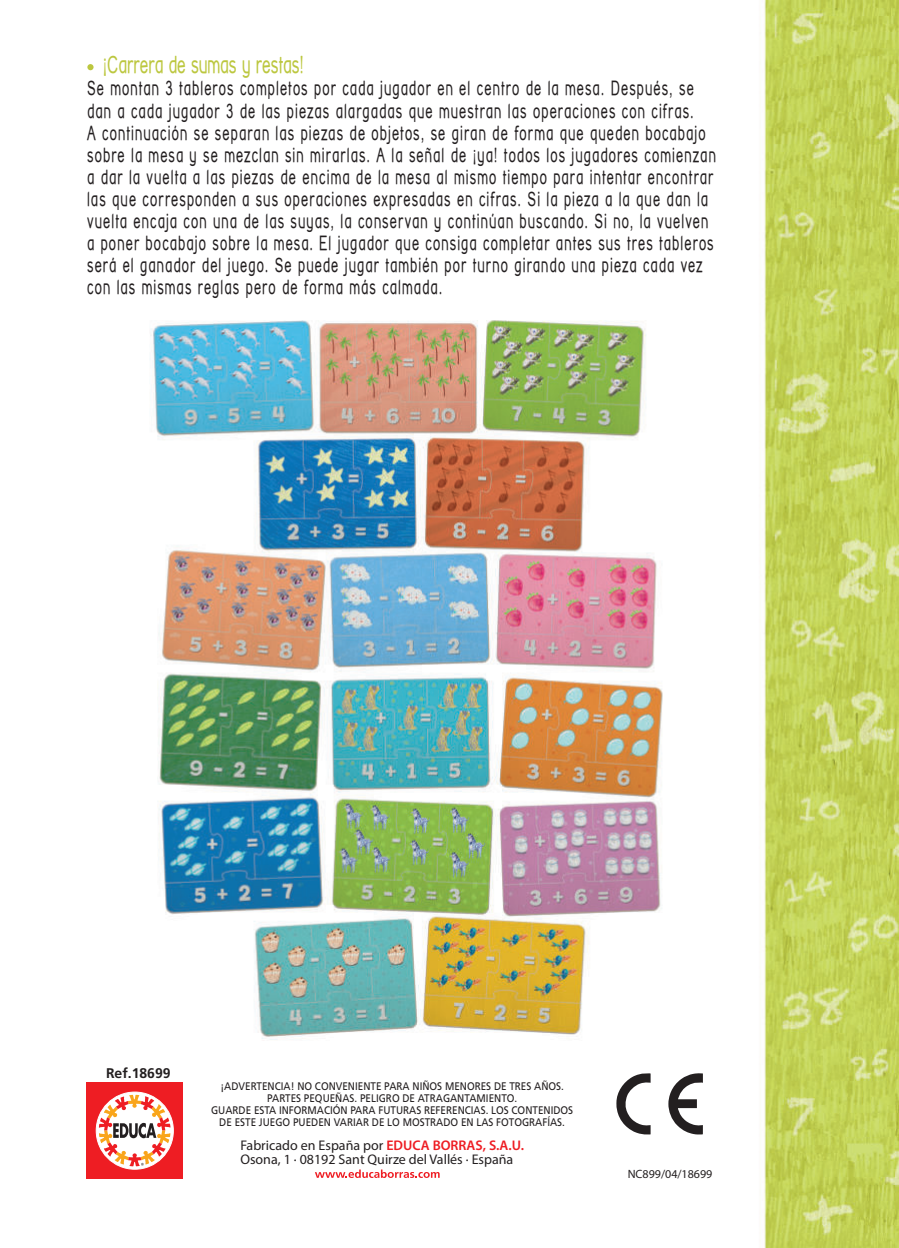
<style>
.page{position:relative;width:899px;height:1248px;background:#fff}
.page>*{position:absolute;margin:0;border:0;box-sizing:border-box;transform-origin:0 0}
.t1{font:24px "Street Corner Narrow";color:#bcc73f}
.t2{font:20px/22px "Street Corner Narrow";letter-spacing:.055em;color:#231f20}
.t3{font:14px/14px "Myriad Pro";color:#231f20}
.t4{font:700 14px "Frutiger";color:#231f20}
.t5{font:12px "Myriad Pro";color:#231f20}
.t6{font:11px/12px "Frutiger LT Std";color:#231f20;text-align:center;scale:.9 1}
.s1{font-weight:600;color:#ee1d23}
</style>
<div class="page">
<img style="left:86px;top:0;width:813px;height:1247px">
<svg style="left:615px;top:1071px;width:35px;height:64px"></svg>
<svg style="left:668px;top:1072px;width:35px;height:62px"></svg>
<div style="left:86px;top:1082px;width:97px;height:96px;background:#ee1d23"></div>
<svg style="left:96px;top:1091px;width:77px;height:78px"></svg>
<div style="left:96px;top:1091px;width:78px;height:78px;border:1px solid #fff;border-radius:50%"></div>
<svg style="left:99px;top:1094px;width:71px;height:72px"></svg>
<svg style="left:315px;top:1169px;width:124px;height:8px"></svg>
<div style="left:87px;top:64px;width:7px;height:6px;background:#bcc73f;border-radius:50%"></div>
<p class="t1" style="left:103px;top:51px;width:202px">¡Carrera de sumas y restas!</p>
<p class="t2" style="left:87px;top:77px;width:630px">Se montan 3 tableros completos por cada jugador en el centro de la mesa. Después, se dan a cada jugador 3 de las piezas alargadas que muestran las operaciones con cifras.<br>A continuación se separan las piezas de objetos, se giran de forma que queden bocabajo sobre la mesa y se mezclan sin mirarlas. A la señal de ¡ya! todos los jugadores comienzan a dar la vuelta a las piezas de encima de la mesa al mismo tiempo para intentar encontrar las que corresponden a sus operaciones expresadas en cifras. Si la pieza a la que dan la vuelta encaja con una de las suyas, la conservan y continúan buscando. Si no, la vuelven a poner bocabajo sobre la mesa. El jugador que consiga completar antes sus tres tableros será el ganador del juego. Se puede jugar también por turno girando una pieza cada vez con las mismas reglas pero de forma más calmada.</p>
<p class="t4" style="left:106px;top:1065px;width:66px">Ref.18699</p>
<p class="t6" style="left:211px;top:1079px;width:404px">¡ADVERTENCIA! NO CONVENIENTE PARA NIÑOS MENORES DE TRES AÑOS.<br>PARTES PEQUEÑAS. PELIGRO DE ATRAGANTAMIENTO.<br>GUARDE ESTA INFORMACIÓN PARA FUTURAS REFERENCIAS. LOS CONTENIDOS DE ESTE JUEGO PUEDEN VARIAR DE LO MOSTRADO EN LAS FOTOGRAFÍAS.</p>
<p class="t3" style="left:240px;top:1139px;width:285px">Fabricado en España por <span class="s1">EDUCA BORRAS, S.A.U.<br></span>Osona, 1 · 08192 Sant Quirze del Vallés · España</p>
<p class="t5" style="left:627px;top:1169px;width:86px">NC899/04/18699</p>
</div>
